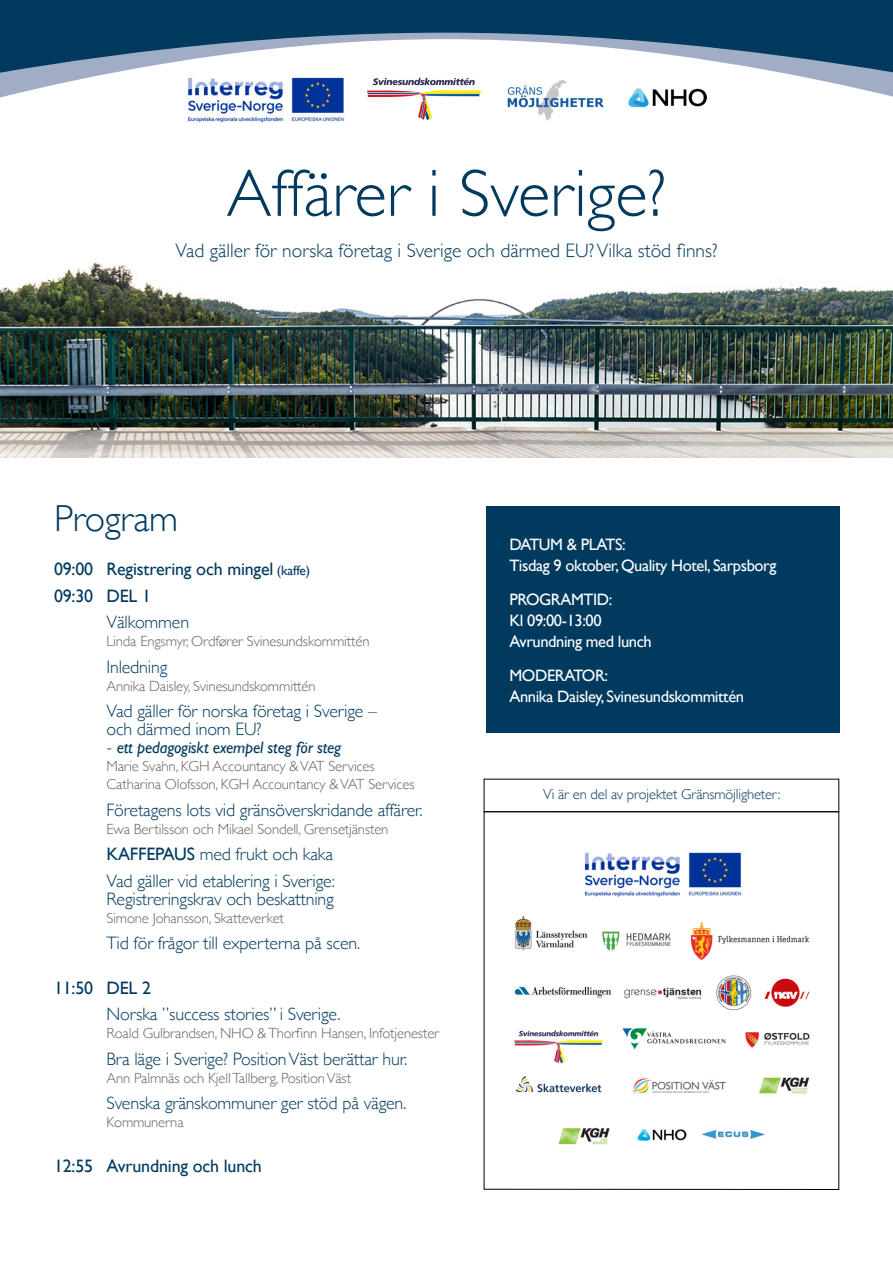
<style>
.page{position:relative;width:893px;height:1263px;background:#fff}
.page>*{position:absolute;margin:0;border:0;box-sizing:border-box;transform-origin:0 0}
.t1{font:300 67.05px "Gill Sans";color:#003a5f}
.t2{font:300 37.5px "Gill Sans";letter-spacing:-.01em;color:#003a5f}
.t3{font:300 19.5px "Gill Sans";color:#003a5f}
.t4{font:300 18px/18px "Gill Sans";letter-spacing:-.01em;color:#003a5f}
.t5{font:18px "Gill Sans";letter-spacing:-.01em;color:#003a5f}
.t6{font:16.5px/21px "Gill Sans";letter-spacing:-.025em;color:#fff}
.t7{font:italic 16.5px "Gill Sans";letter-spacing:-.01em;color:#003a5f}
.t8{font:300 14.7px/18px "Gill Sans";letter-spacing:-.01em;color:#646363}
.t9{font:300 14.55px "Gill Sans";letter-spacing:-.01em;color:#003a5f}
.s1{font-size:13.5px}
.s2{font-weight:300;font-style:normal;font-size:18px}
.s3{font-weight:400}
</style>
<div class="page">
<img style="left:0;top:262px;width:893px;height:195px">
<div style="left:486px;top:506px;width:353px;height:226px;background:#003a5f"></div>
<svg style="left:0;top:0;width:893px;height:101px;fill:#003a5f"></svg>
<div style="left:484px;top:779px;width:355px;height:33px;border:1px solid #000"></div>
<img style="left:514px;top:852px;width:296px;height:293px">
<img style="left:368px;top:64px;width:132px;height:56px">
<img style="left:502px;top:76px;width:204px;height:45px">
<img style="left:176px;top:73px;width:178px;height:50px">
<p class="t1" style="left:227px;top:141px;width:441px">Affärer i Sverige?</p>
<p class="t3" style="left:175px;top:235px;width:543px">Vad gäller för norska företag i Sverige och därmed EU? Vilka stöd finns?</p>
<p class="t2" style="left:54px;top:490px;width:126px">Program</p>
<p class="t5" style="left:54px;top:559px;width:258px">09:00 Registrering och mingel <span class="s1">(kaffe)</span></p>
<p class="t5" style="left:54px;top:585px;width:99px">09:30 DEL 1</p>
<p class="t4" style="left:106px;top:612px;width:84px">Välkommen</p>
<p class="t8" style="left:106px;top:632px;width:265px">Linda Engsmyr, Ordfører Svinesundskommittén</p>
<p class="t4" style="left:106px;top:657px;width:62px">Inledning</p>
<p class="t8" style="left:106px;top:676px;width:211px">Annika Daisley, Svinesundskommittén</p>
<p class="t4" style="left:106px;top:701px;width:272px">Vad gäller för norska företag i Sverige – och därmed inom EU?</p>
<p class="t7" style="left:106px;top:738px;width:236px"><span class="s2">-</span> ett pedagogiskt exempel steg för steg</p>
<p class="t8" style="left:106px;top:757px;width:310px">Marie Svahn, KGH Accountancy &amp; VAT Services<br>Catharina Olofsson, KGH Accountancy &amp; VAT Services</p>
<p class="t4" style="left:106px;top:800px;width:318px">Företagens lots vid gränsöverskridande affärer.</p>
<p class="t8" style="left:106px;top:819px;width:283px">Ewa Bertilsson och Mikael Sondell, Grensetjänsten</p>
<p class="t4" style="left:106px;top:844px;width:228px"><span class="s3">KAFFEPAUS</span> med frukt och kaka</p>
<p class="t4" style="left:106px;top:871px;width:230px">Vad gäller vid etablering i Sverige:<br>Registreringskrav och beskattning</p>
<p class="t8" style="left:106px;top:908px;width:179px">Simone Johansson, Skatteverket</p>
<p class="t4" style="left:106px;top:933px;width:255px">Tid för frågor till experterna på scen.</p>
<p class="t5" style="left:54px;top:977px;width:99px">11:50 DEL 2</p>
<p class="t4" style="left:106px;top:1004px;width:236px">Norska ”success stories” i Sverige.</p>
<p class="t8" style="left:106px;top:1024px;width:334px">Roald Gulbrandsen, NHO &amp; Thorfinn Hansen, Infotjenester</p>
<p class="t4" style="left:106px;top:1049px;width:302px">Bra läge i Sverige? Position Väst berättar hur.</p>
<p class="t8" style="left:106px;top:1068px;width:246px">Ann Palmnäs och Kjell Tallberg, Position Väst</p>
<p class="t4" style="left:106px;top:1093px;width:301px">Svenska gränskommuner ger stöd på vägen.</p>
<p class="t8" style="left:106px;top:1113px;width:79px">Kommunerna</p>
<p class="t5" style="left:54px;top:1155px;width:209px">12:55 Avrundning och lunch</p>
<p class="t6" style="left:509px;top:534px;width:268px">DATUM &amp; PLATS:<br>Tisdag 9 oktober, Quality Hotel, Sarpsborg</p>
<p class="t6" style="left:509px;top:588px;width:144px">PROGRAMTID:<br>Kl 09:00-13:00<br>Avrundning med lunch</p>
<p class="t6" style="left:509px;top:664px;width:236px">MODERATOR:<br>Annika Daisley, Svinesundskommittén</p>
<p class="t9" style="left:543px;top:783px;width:239px">Vi är en del av projektet Gränsmöjligheter:</p>
</div>
